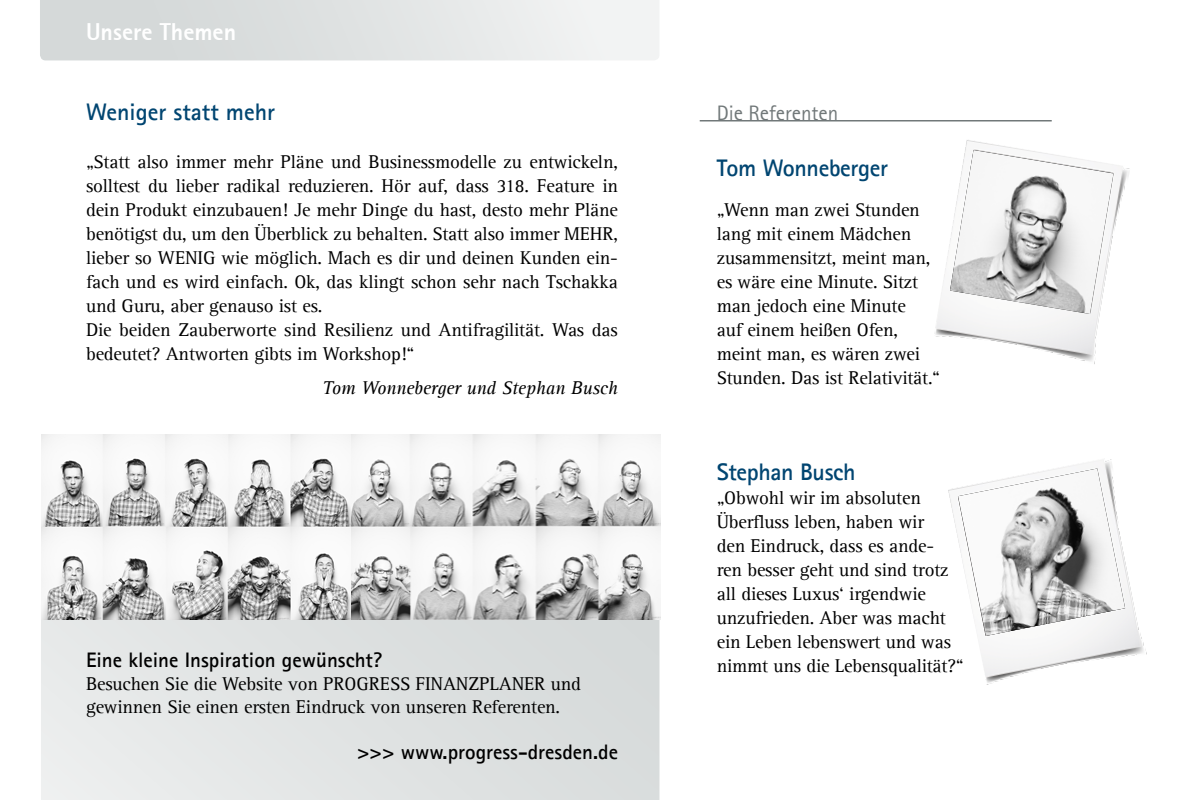
<style>
.page{position:relative;width:1200px;height:800px;background:#fff}
.page>*{position:absolute;margin:0;border:0;box-sizing:border-box;transform-origin:0 0}
.Fließtext__9_5p_sw{font:700 24px "Agfa Rotis Sans Serif";letter-spacing:-.015em;color:#004571}
.Fließtext{font:800 24px "Agfa Rotis Sans Serif";color:#fff}
.Überschrift_Absatz{font:700 21px "Agfa Rotis Sans Serif";color:#000}
.Überschrift_Absatz_U{font:21px "Agfa Rotis Sans Serif";color:#717879}
.Fließtext__9_5p_sw-2{font:19px/24px "Agfa Rotis Serif";letter-spacing:-.01em;color:#000}
.Überschrift_Absatz-2{font:19px/23px "Agfa Rotis Serif";letter-spacing:-.01em;color:#000}
.Fließtext__9_5p_sw-3{font:italic 19px "Agfa Rotis Serif";letter-spacing:-.01em;color:#000}
</style>
<div class="page">
<hr style="left:700px;top:120px;width:352px;height:2px;background:#717879">
<svg style="left:40px;top:0;width:619px;height:60px"></svg>
<img style="left:934px;top:140px;width:196px;height:224px">
<img style="left:950px;top:150px;width:164px;height:164px">
<img style="left:948px;top:459px;width:199px;height:226px">
<img style="left:958px;top:468px;width:167px;height:168px">
<svg style="left:41px;top:620px;width:619px;height:180px;background:#dfe2e2"></svg>
<img style="left:41px;top:434px;width:619px;height:186px">
<p class="Fließtext" style="left:86px;top:17px;width:152px">Unsere Themen</p>
<p class="Fließtext__9_5p_sw" style="left:86px;top:96px;width:191px">Weniger statt mehr</p>
<p class="Fließtext__9_5p_sw-2" style="left:86px;top:149px;width:534px;text-align:justify">„Statt also immer mehr Pläne und Businessmodelle zu entwickeln, solltest du lieber radikal reduzieren. Hör auf, dass 318. Feature in dein Produkt einzubauen! Je mehr Dinge du hast, desto mehr Pläne benötigst du, um den Überblick zu behalten. Statt also immer MEHR, lieber so WENIG wie möglich. Mach es dir und deinen Kunden ein&shy;fach und es wird einfach. Ok, das klingt schon sehr nach Tschakka und Guru, aber genauso ist es.</p>
<p class="Fließtext__9_5p_sw-2" style="left:86px;top:317px;width:533px">Die beiden Zauberworte sind Resilienz und Antifragilität. Was das bedeutet? Antworten gibts im Workshop!“</p>
<p class="Fließtext__9_5p_sw-3" style="left:323px;top:376px;width:297px">Tom Wonneberger und Stephan Busch</p>
<p class="Überschrift_Absatz" style="left:86px;top:647px;width:298px">Eine kleine Inspiration gewünscht?</p>
<p class="Überschrift_Absatz-2" style="left:86px;top:672px;width:497px">Besuchen Sie die Website von PROGRESS FINANZPLANER und gewinnen Sie einen ersten Eindruck von unseren Referenten.</p>
<p class="Überschrift_Absatz" style="left:357px;top:739px;width:262px">&gt;&gt;&gt; www.progress-dresden.de</p>
<p class="Überschrift_Absatz_U" style="left:717px;top:100px;width:123px">Die Referenten</p>
<p class="Fließtext__9_5p_sw" style="left:717px;top:153px;width:173px">Tom Wonneberger</p>
<p class="Fließtext__9_5p_sw-2" style="left:717px;top:198px;width:225px">„Wenn man zwei Stunden lang mit einem Mädchen zusammensitzt, meint man, es wäre eine Minute. Sitzt man jedoch eine Minute<br>auf einem heißen Ofen, meint man, es wären zwei<br>Stunden. Das ist Relativität.“</p>
<p class="Fließtext__9_5p_sw" style="left:717px;top:457px;width:140px">Stephan Busch</p>
<p class="Fließtext__9_5p_sw-2" style="left:717px;top:486px;width:249px">„Obwohl wir im absoluten<br>Überfluss leben, haben wir<br>den Eindruck, dass es ande&shy;ren besser geht und sind trotz all dieses Luxus‘ irgendwie unzufrieden. Aber was macht ein Leben lebenswert und was nimmt uns die Lebensqualität?“</p>
</div>
